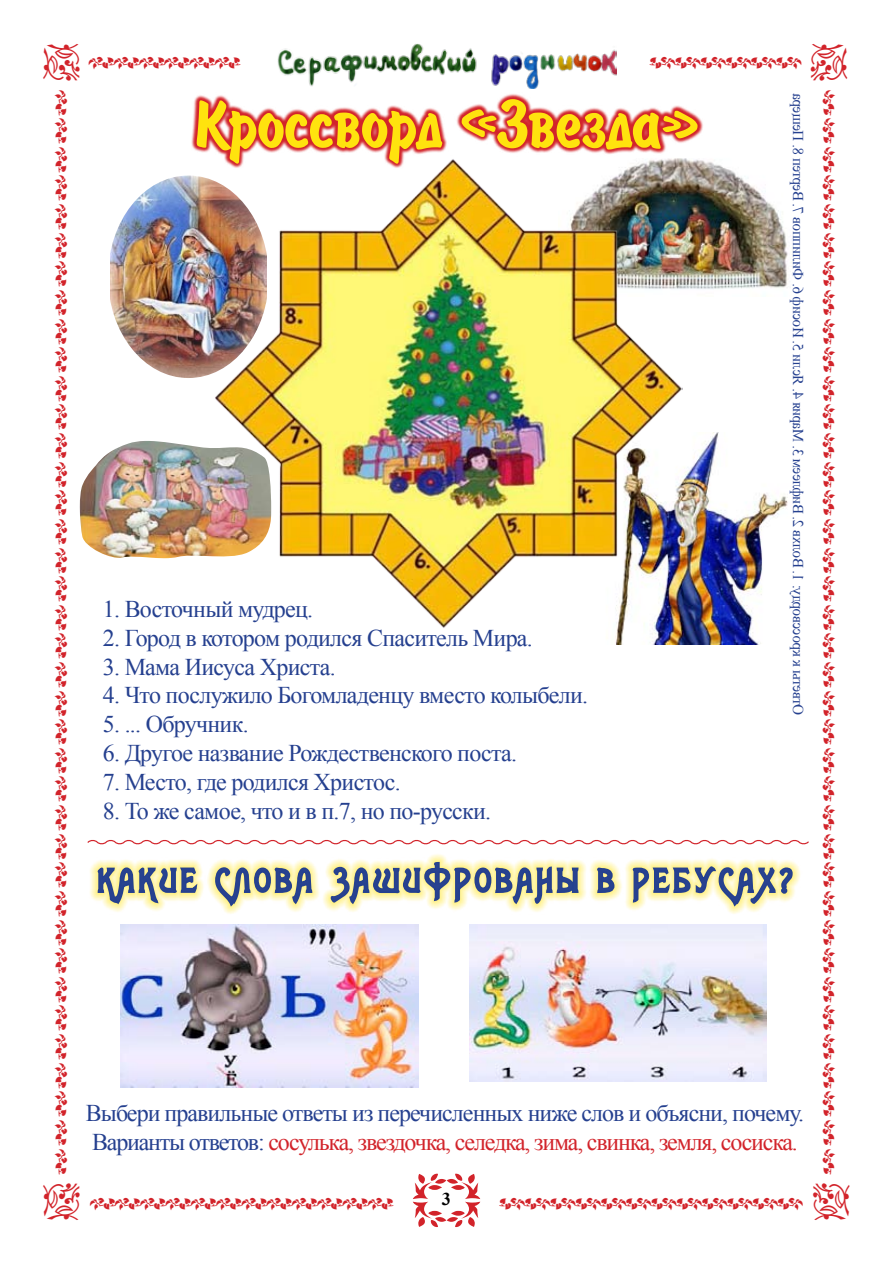
<style>
.page{position:relative;width:893px;height:1263px;background:#fff}
.page>*{position:absolute;margin:0;border:0;box-sizing:border-box;transform-origin:0 0}
.t1{font:75px "Brush Type";color:#ffe30e}
.t2{font:24px/28.8px "Times New Roman";letter-spacing:-.04em;color:#25408f}
.t3{font:700 18px "Times New Roman";color:#000}
.s1{color:#d2232a}
</style>
<div class="page">
<img style="left:277px;top:44px;width:340px;height:44px">
<img style="left:80px;top:441px;width:134px;height:117px">
<img style="left:110px;top:176px;width:104px;height:202px">
<img style="left:682px;top:231px;width:106px;height:58px">
<img style="left:615px;top:432px;width:173px;height:213px">
<img style="left:469px;top:937px;width:298px;height:145px">
<img style="left:121px;top:937px;width:297px;height:151px">
<img style="left:214px;top:231px;width:468px;height:400px">
<img style="left:190px;top:94px;width:594px;height:137px">
<svg style="left:87px;top:840px;width:722px;height:5px"></svg>
<svg style="left:90px;top:854px;width:710px;height:83px"></svg>
<svg style="left:95px;top:865px;width:103px;height:41px;background:#aeb2a5"></svg>
<svg style="left:213px;top:858px;width:101px;height:139px"></svg>
<svg style="left:329px;top:860px;width:252px;height:46px;background:#b8bbad"></svg>
<svg style="left:596px;top:866px;width:20px;height:28px"></svg>
<svg style="left:630px;top:854px;width:164px;height:54px"></svg>
<h1 class="t1" style="left:195px;top:90px;width:509px">Кроссворд «Звезда»</h1>
<p class="t2" style="left:103px;top:594px;width:212px">1. Восточный мудрец.</p>
<p class="t2" style="left:103px;top:623px;width:432px">2. Город в котором родился Спаситель Мира.</p>
<p class="t2" style="left:103px;top:652px;width:234px">3. Мама Иисуса Христа.</p>
<p class="t2" style="left:103px;top:680px;width:487px">4. Что послужило Богомладенцу вместо колыбели.</p>
<p class="t2" style="left:103px;top:709px;width:147px">5. ... Обручник.</p>
<p class="t2" style="left:103px;top:738px;width:416px">6. Другое название Рождественского поста.</p>
<p class="t2" style="left:103px;top:767px;width:300px">7. Место, где родился Христос.</p>
<p class="t2" style="left:103px;top:796px;width:390px">8. То же самое, что и в п.7, но по-русски.</p>
<p class="t2" style="left:86px;top:1098px;width:720px">Выбери правильные ответы из перечисленных ниже слов и объясни, почему.<br>Варианты ответов: <span class="s1">сосулька, звездочка, селедка, зима, свинка, земля, сосиска.</span></p>
<p class="t3" style="left:442px;top:1186px;width:10px">3</p>
</div>
